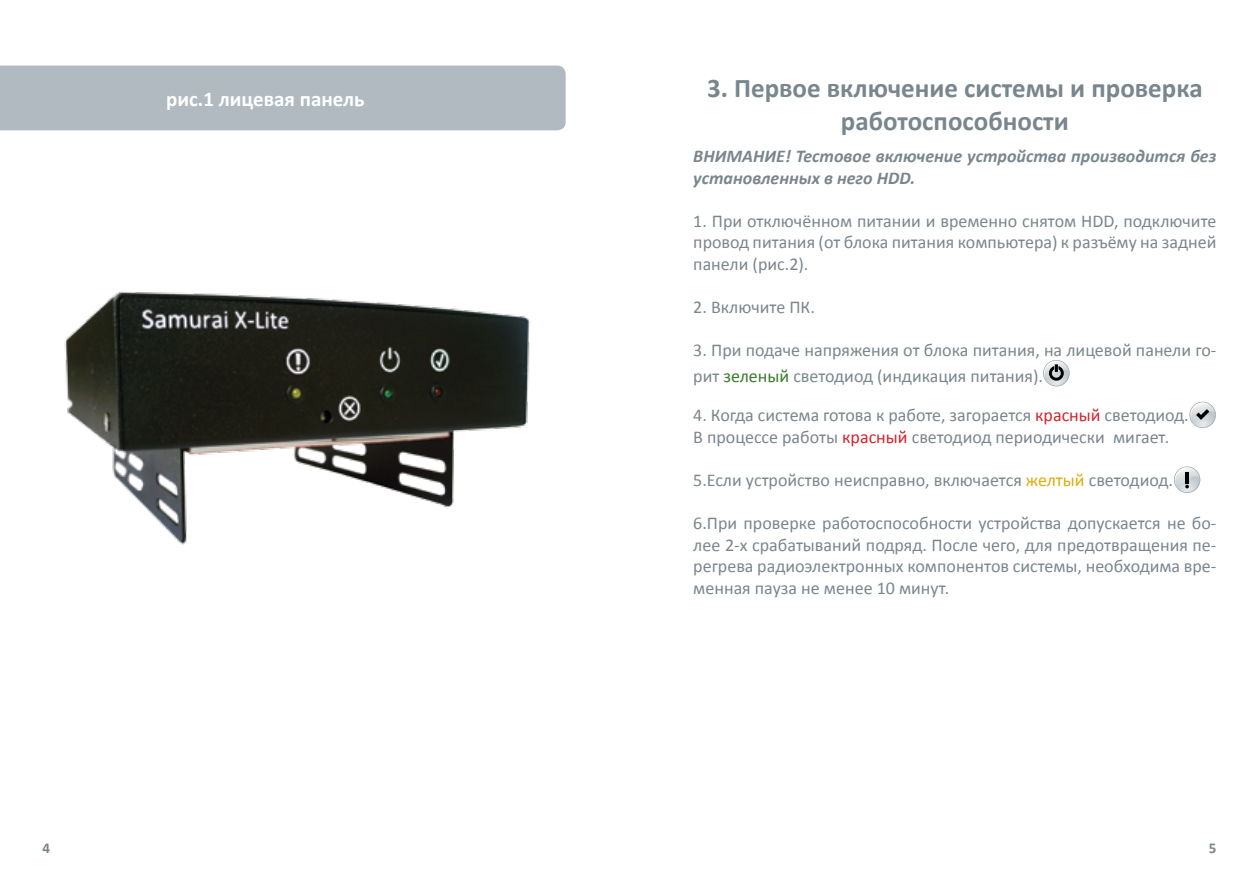
<style>
.page{position:relative;width:1259px;height:893px;background:#fff}
.page>*{position:absolute;margin:0;border:0;box-sizing:border-box;transform-origin:0 0}
.t1{font:700 27px/32.4px "Calibri";color:#7a868e;text-align:center}
.t2{font:700 21px "Calibri";color:#fff}
.t3{font:18px/21.6px "Calibri";color:#7a868e;text-align:justify}
.t4{font:italic 700 18px/21.6px "Calibri";color:#7a868e}
.t5{font:700 15px "Calibri";color:#7a868e}
.s1{color:#387c2b}
.s2{color:#d2232a}
.s3{color:#dbad0b}
</style>
<div class="page">
<img style="left:64px;top:291px;width:467px;height:254px">
<div style="left:0;top:66px;width:566px;height:64px;background:#b1bac0"></div>
<svg style="left:1043px;top:360px;width:26px;height:26px"></svg>
<svg style="left:1189px;top:402px;width:26px;height:26px"></svg>
<svg style="left:1174px;top:467px;width:26px;height:26px"></svg>
<p class="t2" style="left:166px;top:85px;width:200px">рис.1 лицевая панель</p>
<h1 class="t1" style="left:707px;top:72px;width:497px">3. Первое включение системы и проверка работоспособности</h1>
<p class="t4" style="left:693px;top:145px;width:524px">ВНИМАНИЕ! Тестовое включение устройства производится без установленных в него HDD.</p>
<p class="t3" style="left:693px;top:210px;width:525px">1. При отключённом питании и временно снятом HDD, подключите провод питания (от блока питания компьютера) к разъёму на задней панели (рис.2).</p>
<p class="t3" style="left:693px;top:296px;width:123px">2. Включите ПК.</p>
<p class="t3" style="left:693px;top:338px;width:524px;line-height:25.7px">3. При подаче напряжения от блока питания, на лицевой панели го&shy;рит <span class="s1">зеленый</span> светодиод (индикация питания).</p>
<p class="t3" style="left:693px;top:404px;width:497px">4. Когда система готова к работе, загорается <span class="s2">красный</span> светодиод.<br>В процессе работы <span class="s2">красный</span> светодиод периодически мигает.</p>
<p class="t3" style="left:693px;top:469px;width:481px">5.Если устройство неисправно, включается <span class="s3">желтый</span> светодиод.</p>
<p class="t3" style="left:693px;top:512px;width:524px">6.При проверке работоспособности устройства допускается не бо&shy;лее 2-х срабатываний подряд. После чего, для предотвращения пе&shy;регрева радиоэлектронных компонентов системы, необходима вре&shy;менная пауза не менее 10 минут.</p>
<p class="t5" style="left:43px;top:839px;width:9px">4</p>
<p class="t5" style="left:1208px;top:839px;width:9px">5</p>
</div>
